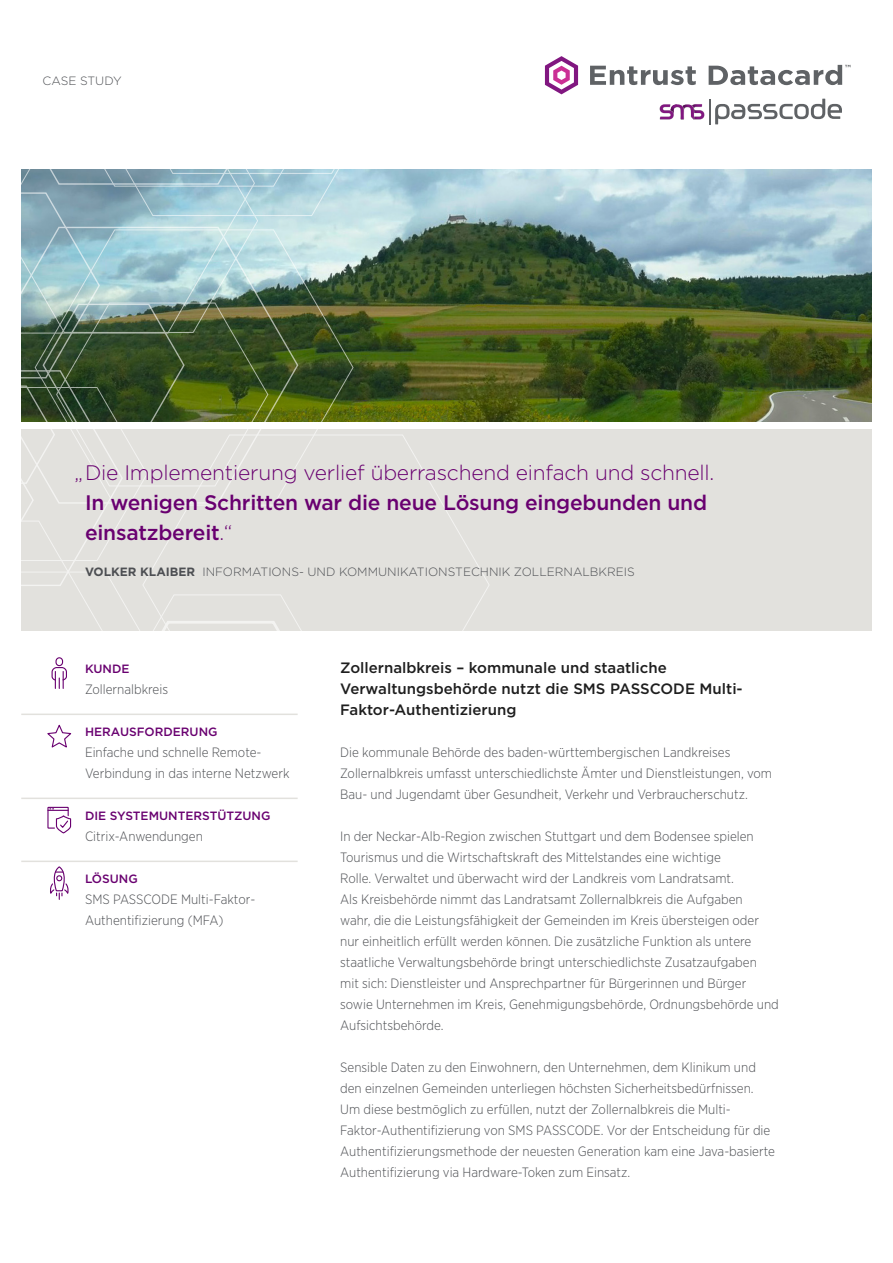
<style>
.page{position:relative;width:893px;height:1263px;background:#fff}
.page>*{position:absolute;margin:0;border:0;box-sizing:border-box;transform-origin:0 0}
.t1{font:500 21px/30px "Gotham";letter-spacing:-.01em;color:#690070}
.Mellemrubrik{font:500 15px/21px "Gotham";color:#1e1e1e}
.Brødtekst{font:300 13.5px/21px "Gotham Narrow";color:#4d4f53}
.Quotee{font:300 12px "Gotham";color:#4d4f53}
.Mellemrubrik___VERSA{font:500 12px "Gotham";color:#690070}
.Brødtekst-2{font:300 12px "Gotham";color:#4d4f53}
.s1{font-weight:300}
.s2{font-weight:700}
</style>
<div class="page">
<img style="left:412px;top:169px;width:460px;height:252px">
<div style="left:21px;top:430px;width:851px;height:201px;background:#e2e1dd"></div>
<svg style="left:21px;top:169px;width:391px;height:462px"></svg>
<div style="left:55px;top:657px;width:8px;height:9px;border:1px solid #690070;border-radius:3px"></div>
<svg style="left:51px;top:666px;width:16px;height:22px"></svg>
<svg style="left:47px;top:724px;width:25px;height:24px"></svg>
<svg style="left:47px;top:806px;width:25px;height:28px"></svg>
<svg style="left:50px;top:866px;width:19px;height:34px"></svg>
<svg style="left:590px;top:66px;width:106px;height:19px"></svg>
<svg style="left:709px;top:65px;width:141px;height:20px"></svg>
<svg style="left:545px;top:56px;width:33px;height:38px"></svg>
<svg style="left:660px;top:99px;width:182px;height:25px"></svg>
<hr style="left:21px;top:713px;width:277px;height:2px;background:#e2e1dd">
<hr style="left:21px;top:797px;width:277px;height:2px;background:#e2e1dd">
<hr style="left:21px;top:860px;width:277px;height:2px;background:#e2e1dd">
<p class="Brødtekst-2" style="left:43px;top:73px;width:81px">CASE STUDY</p>
<p class="t1" style="left:85px;top:457px;width:631px;text-indent:-11px"><span class="s1">„Die Implementierung verlief überraschend einfach und schnell.<br></span>In wenigen Schritten war die neue Lösung eingebunden und einsatzbereit<span class="s1">.“</span></p>
<p class="Quotee" style="left:85px;top:564px;width:551px"><span class="s2">VOLKER KLAIBER</span> INFORMATIONS- UND KOMMUNIKATIONSTECHNIK ZOLLERNALBKREIS</p>
<p class="Mellemrubrik___VERSA" style="left:85px;top:661px;width:46px">KUNDE</p>
<p class="Brødtekst" style="left:85px;top:678px;width:85px">Zollernalbkreis</p>
<p class="Mellemrubrik___VERSA" style="left:85px;top:724px;width:134px">HERAUSFORDERUNG</p>
<p class="Brødtekst" style="left:85px;top:741px;width:206px">Einfache und schnelle Remote-<br>Verbindung in das interne Netzwerk</p>
<p class="Mellemrubrik___VERSA" style="left:85px;top:808px;width:187px">DIE SYSTEMUNTERSTÜTZUNG</p>
<p class="Brødtekst" style="left:85px;top:825px;width:119px">Citrix-Anwendungen</p>
<p class="Mellemrubrik___VERSA" style="left:85px;top:871px;width:54px">LÖSUNG</p>
<p class="Brødtekst" style="left:85px;top:888px;width:172px">SMS PASSCODE Multi-Faktor-<br>Authentifizierung (MFA)</p>
<p class="Mellemrubrik" style="left:340px;top:657px;width:404px">Zollernalbkreis – kommunale und staatliche<br>Verwaltungsbehörde nutzt die SMS PASSCODE Multi-<br>Faktor-Authentizierung</p>
<p class="Brødtekst" style="left:340px;top:741px;width:433px">Die kommunale Behörde des baden-württembergischen Landkreises<br>Zollernalbkreis umfasst unterschiedlichste Ämter und Dienstleistungen, vom<br>Bau- und Jugendamt über Gesundheit, Verkehr und Verbraucherschutz.</p>
<p class="Brødtekst" style="left:340px;top:825px;width:440px">In der Neckar-Alb-Region zwischen Stuttgart und dem Bodensee spielen Tourismus und die Wirtschaftskraft des Mittelstandes eine wichtige<br>Rolle. Verwaltet und überwacht wird der Landkreis vom Landratsamt.<br>Als Kreisbehörde nimmt das Landratsamt Zollernalbkreis die Aufgaben<br>wahr, die die Leistungsfähigkeit der Gemeinden im Kreis übersteigen oder nur einheitlich erfüllt werden können. Die zusätzliche Funktion als untere staatliche Verwaltungsbehörde bringt unterschiedlichste Zusatzaufgaben mit sich: Dienstleister und Ansprechpartner für Bürgerinnen und Bürger sowie Unternehmen im Kreis, Genehmigungsbehörde, Ordnungsbehörde und Aufsichtsbehörde.</p>
<p class="Brødtekst" style="left:340px;top:1056px;width:436px">Sensible Daten zu den Einwohnern, den Unternehmen, dem Klinikum und den einzelnen Gemeinden unterliegen höchsten Sicherheitsbedürfnissen.<br>Um diese bestmöglich zu erfüllen, nutzt der Zollernalbkreis die Multi-Faktor-Authentifizierung von SMS PASSCODE. Vor der Entscheidung für die Authentifizierungsmethode der neuesten Generation kam eine Java-basierte Authentifizierung via Hardware-Token zum Einsatz.</p>
</div>
